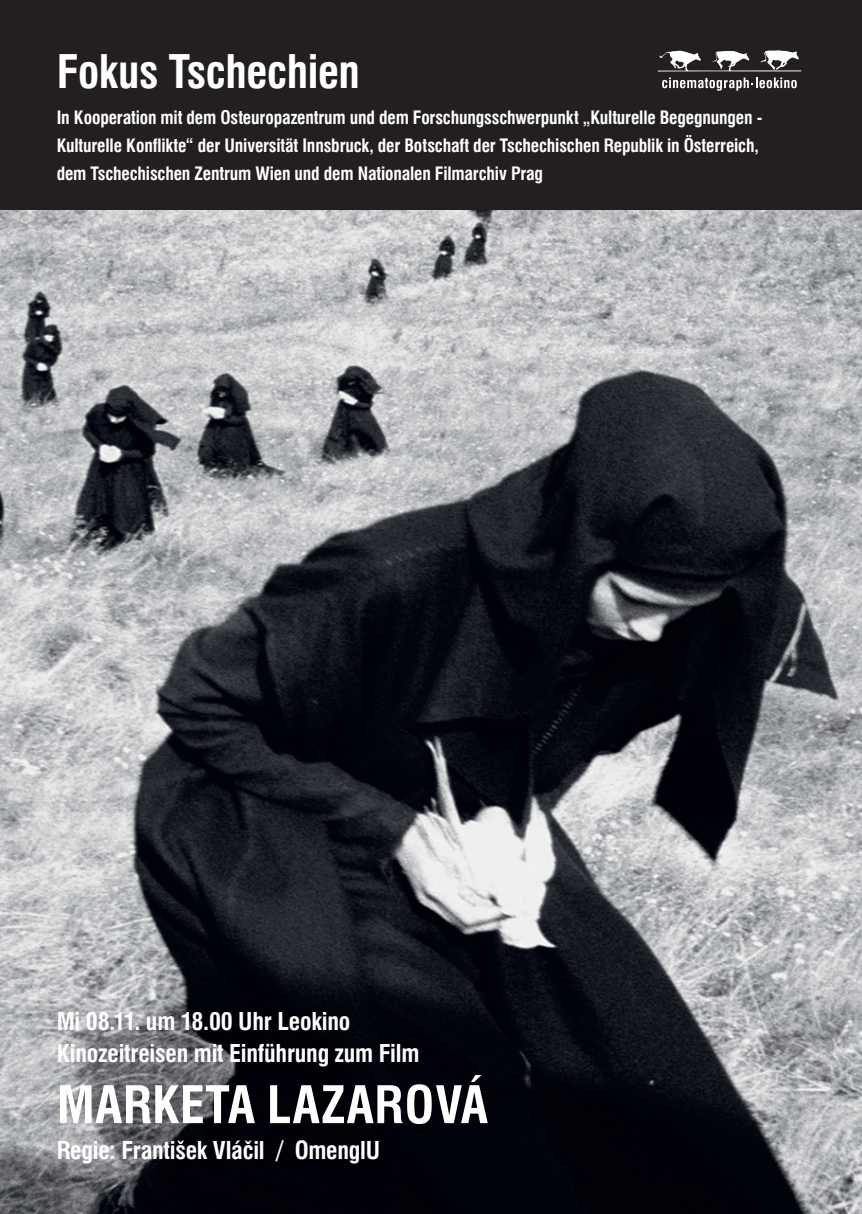
<style>
.page{position:relative;width:862px;height:1214px;background:#fff}
.page>*{position:absolute;margin:0;border:0;box-sizing:border-box;transform-origin:0 0}
.t1{font:700 condensed 50.4px "Swiss 721 BT";letter-spacing:.005em;color:#fff}
.t2{font:700 condensed 45.2px "Swiss 721 BT";letter-spacing:-.01em;color:#fff}
.t3{font:700 condensed 24px/31.8px "Swiss 721 BT";letter-spacing:-.01em;color:#fff}
.t4{font:700 condensed 18px/28px "Swiss 721 BT";letter-spacing:-.01em;color:#fff}
</style>
<div class="page">
<img style="left:0;top:210px;width:862px;height:1003px">
<div style="left:0;top:0;width:862px;height:210px;background:#231f20"></div>
<svg style="left:658px;top:50px;width:143px;height:41px"></svg>
<h2 class="t2" style="left:57px;top:44px;width:305px">Fokus Tschechien</h2>
<p class="t4" style="left:57px;top:103px;width:707px">In Kooperation mit dem Osteuropazentrum und dem Forschungsschwerpunkt „Kulturelle Begegnungen -<br>Kulturelle Konflikte“ der Universität Innsbruck, der Botschaft der Tschechischen Republik in Österreich, dem Tschechischen Zentrum Wien und dem Nationalen Filmarchiv Prag</p>
<h3 class="t3" style="left:57px;top:1004px;width:364px">Mi 08.11. um 18.00 Uhr Leokino<br>Kinozeitreisen mit Einführung zum Film</h3>
<h1 class="t1" style="left:57px;top:1074px;width:433px">MARKETA LAZAROVÁ</h1>
<h3 class="t3" style="left:57px;top:1133px;width:325px">Regie: František Vláčil / OmenglU</h3>
</div>
